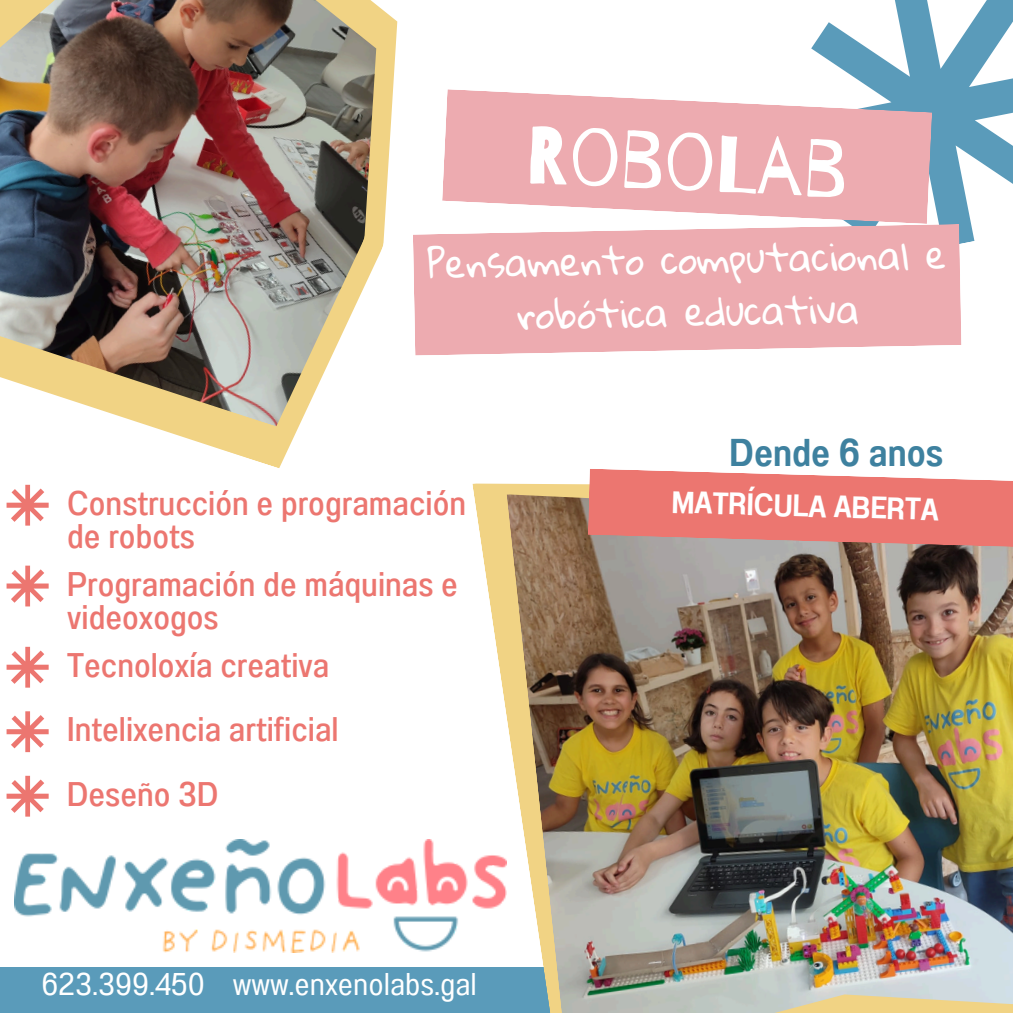
<style>
.page{position:relative;width:1013px;height:1013px;background:#fff}
.page>*{position:absolute;margin:0;border:0;box-sizing:border-box;transform-origin:0 0}
.t1{font:79.62px "Barrio";color:#fff}
.t2{font:38.75px "Anantason Semi Bold Wd 75";color:#3e819f}
.t3{font:37.5px/52.6px "Gloria Hallelujah";color:#fff;text-align:center}
.t4{font:34.12px/33.8px "Anantason Medium Wd 75";color:#ec7670}
.t5{font:31.38px "Anantason Wd 75";color:#fff}
.t6{font:31px "Anantason Semi Bold Wd 75";color:#fff}
</style>
<div class="page">
<div style="left:0;top:967px;width:1012px;height:45px;background:#5a9bba"></div>
<svg style="left:472px;top:483px;width:116px;height:227px;fill:#f1d384"></svg>
<img style="left:506px;top:494px;width:506px;height:518px">
<svg style="left:150px;top:4px;width:247px;height:464px"></svg>
<img style="left:0;top:0;width:376px;height:426px">
<svg style="left:811px;top:0;width:201px;height:244px;fill:#5a9bba"></svg>
<svg style="left:442px;top:89px;width:490px;height:135px;fill:#edabb0"></svg>
<svg style="left:413px;top:224px;width:548px;height:131px;background:#eeb1b6"></svg>
<svg style="left:588px;top:469px;width:424px;height:79px;background:#e5847e"></svg>
<svg style="left:7px;top:485px;width:42px;height:40px"></svg>
<svg style="left:7px;top:565px;width:42px;height:41px"></svg>
<svg style="left:7px;top:646px;width:42px;height:41px"></svg>
<svg style="left:7px;top:711px;width:42px;height:41px"></svg>
<svg style="left:7px;top:775px;width:42px;height:41px"></svg>
<img style="left:15px;top:839px;width:491px;height:113px">
<h3 class="t1" style="left:528px;top:111px;width:323px;rotate:3deg">RoboLab</h3>
<p class="t3" style="left:427px;top:239px;width:520px;rotate:-1deg">Pensamento computacional e robótica educativa</p>
<h2 class="t2" style="left:729px;top:429px;width:215px">Dende 6 anos</h2>
<h4 class="t4" style="left:67px;top:486px;width:400px">Construcción e programación</h4>
<p class="t6" style="left:672px;top:483px;width:269px;rotate:2deg">MATRÍCULA ABERTA</p>
<h4 class="t4" style="left:67px;top:520px;width:129px">de robots</h4>
<h5 class="t4" style="left:67px;top:567px;width:392px">Programación de máquinas e videoxogos</h5>
<h5 class="t4" style="left:67px;top:648px;width:264px">Tecnoloxía creativa</h5>
<p class="t4" style="left:67px;top:712px;width:273px">Intelixencia artificial</p>
<h5 class="t4" style="left:67px;top:777px;width:153px">Deseño 3D</h5>
<p class="t5" style="left:41px;top:966px;width:437px">623.399.450 www.enxenolabs.gal</p>
</div>
